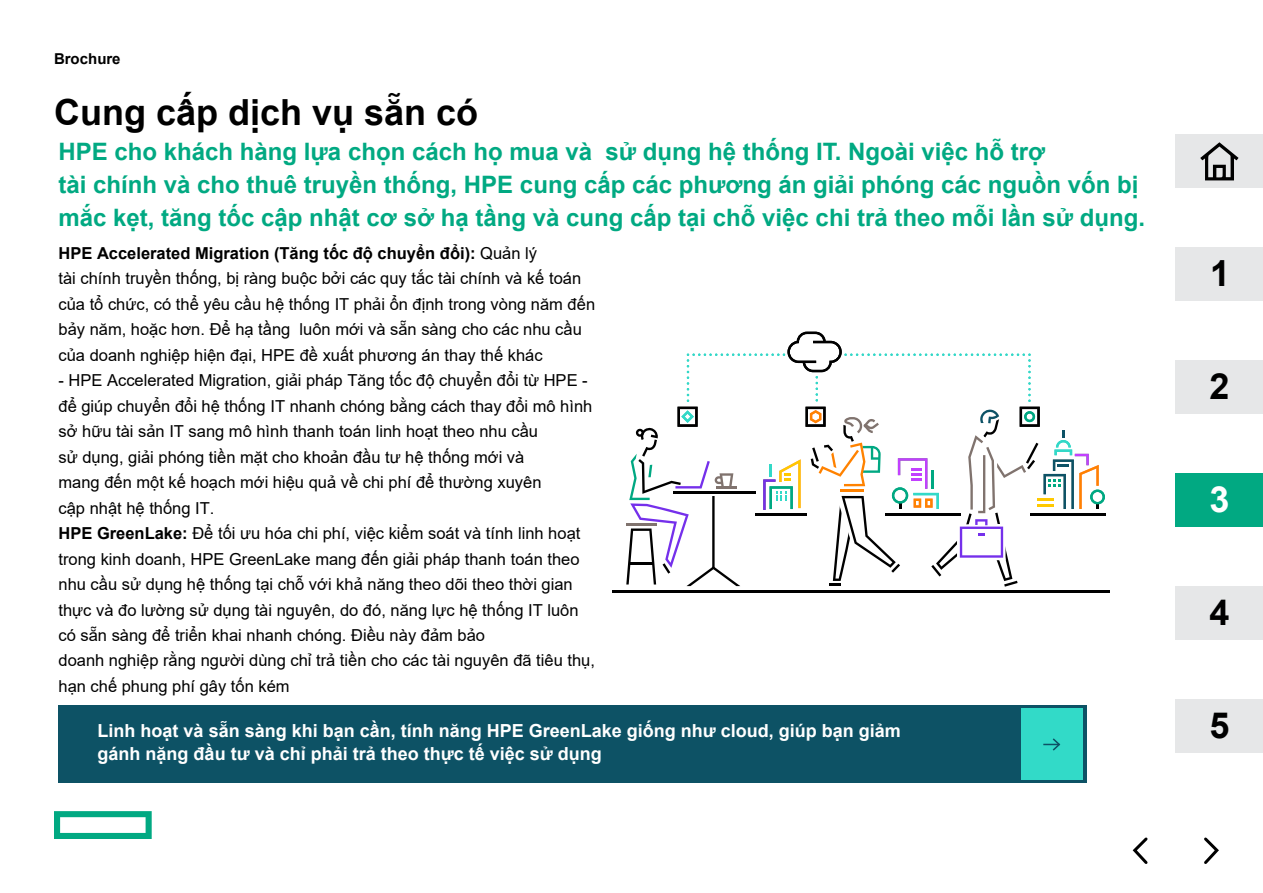
<style>
.page{position:relative;width:1263px;height:893px;background:#fff}
.page>*{position:absolute;margin:0;border:0;box-sizing:border-box;transform-origin:0 0}
.t1{font:700 36px "Arial";color:#000}
.t2{font:700 36px "Arial";color:#fff}
.t3{font:700 24px/33px "Arial";color:#01a982}
.t4{font:700 18px/22.5px "Arial";color:#fff}
.t5{font:16.5px/25.5px "Arial";color:#000}
.t6{font:700 15px "Arial";color:#000}
.s1{font-weight:700}
</style>
<div class="page">
<svg style="left:54px;top:811px;width:98px;height:28px"></svg>
<hr style="left:1031px;top:513px;width:75px;height:3px;background:#000">
<hr style="left:612px;top:590px;width:497px;height:2px;background:#000">
<svg style="left:626px;top:332px;width:479px;height:255px"></svg>
<div style="left:58px;top:706px;width:1029px;height:77px;background:#0d5265"></div>
<div style="left:1022px;top:709px;width:61px;height:71px;background:#32dac8"></div>
<svg style="left:1044px;top:738px;width:16px;height:13px"></svg>
<div style="left:1176px;top:248px;width:87px;height:53px;background:#e6e7e8"></div>
<div style="left:1176px;top:361px;width:87px;height:53px;background:#e6e7e8"></div>
<div style="left:1176px;top:135px;width:87px;height:53px;background:#e6e7e8"></div>
<svg style="left:1200px;top:142px;width:38px;height:38px"></svg>
<div style="left:1176px;top:474px;width:87px;height:53px;background:#01a982"></div>
<div style="left:1176px;top:587px;width:87px;height:53px;background:#e6e7e8"></div>
<div style="left:1176px;top:700px;width:87px;height:53px;background:#e6e7e8"></div>
<svg style="left:1132px;top:837px;width:16px;height:27px"></svg>
<svg style="left:1204px;top:837px;width:15px;height:27px"></svg>
<p class="t6" style="left:54px;top:48px;width:68px">Brochure</p>
<h1 class="t1" style="left:54px;top:87px;width:426px">Cung cấp dịch vụ sẵn có</h1>
<p class="t3" style="left:58px;top:135px;width:1088px">HPE cho khách hàng lựa chọn cách họ mua và sử dụng hệ thống IT. Ngoài việc hỗ trợ<br>tài chính và cho thuê truyền thống, HPE cung cấp các phương án giải phóng các nguồn vốn bị mắc kẹt, tăng tốc cập nhật cơ sở hạ tầng và cung cấp tại chỗ việc chi trả theo mỗi lần sử dụng.</p>
<p class="t5" style="left:58px;top:240px;width:538px"><span class="s1">HPE Accelerated Migration (Tăng tốc độ chuyển đổi):</span> Quản lý<br>tài chính truyền thống, bị ràng buộc bởi các quy tắc tài chính và kế toán của tổ chức, có thể yêu cầu hệ thống IT phải ổn định trong vòng năm đến bảy năm, hoặc hơn. Để hạ tầng luôn mới và sẵn sàng cho các nhu cầu của doanh nghiệp hiện đại, HPE đề xuất phương án thay thế khác</p>
<p class="t5" style="left:58px;top:367px;width:538px">- HPE Accelerated Migration, giải pháp Tăng tốc độ chuyển đổi từ HPE - để giúp chuyển đổi hệ thống IT nhanh chóng bằng cách thay đổi mô hình sở hữu tài sản IT sang mô hình thanh toán linh hoạt theo nhu cầu<br>sử dụng, giải phóng tiền mặt cho khoản đầu tư hệ thống mới và<br>mang đến một kế hoạch mới hiệu quả về chi phí để thường xuyên<br>cập nhật hệ thống IT.<br><span class="s1">HPE GreenLake:</span> Để tối ưu hóa chi phí, việc kiểm soát và tính linh hoạt trong kinh doanh, HPE GreenLake mang đến giải pháp thanh toán theo nhu cầu sử dụng hệ thống tại chỗ với khả năng theo dõi theo thời gian thực và đo lường sử dụng tài nguyên, do đó, năng lực hệ thống IT luôn có sẵn sàng để triển khai nhanh chóng. Điều này đảm bảo<br>doanh nghiệp rằng người dùng chỉ trả tiền cho các tài nguyên đã tiêu thụ, hạn chế phung phí gây tốn kém</p>
<p class="t4" style="left:98px;top:720px;width:805px">Linh hoạt và sẵn sàng khi bạn cần, tính năng HPE GreenLake giống như cloud, giúp bạn giảm gánh nặng đầu tư và chỉ phải trả theo thực tế việc sử dụng</p>
<h1 class="t1" style="left:1210px;top:248px;width:22px">1</h1>
<h1 class="t1" style="left:1209px;top:361px;width:22px">2</h1>
<h1 class="t2" style="left:1209px;top:474px;width:22px">3</h1>
<h1 class="t1" style="left:1209px;top:587px;width:22px">4</h1>
<h1 class="t1" style="left:1209px;top:700px;width:22px">5</h1>
</div>
